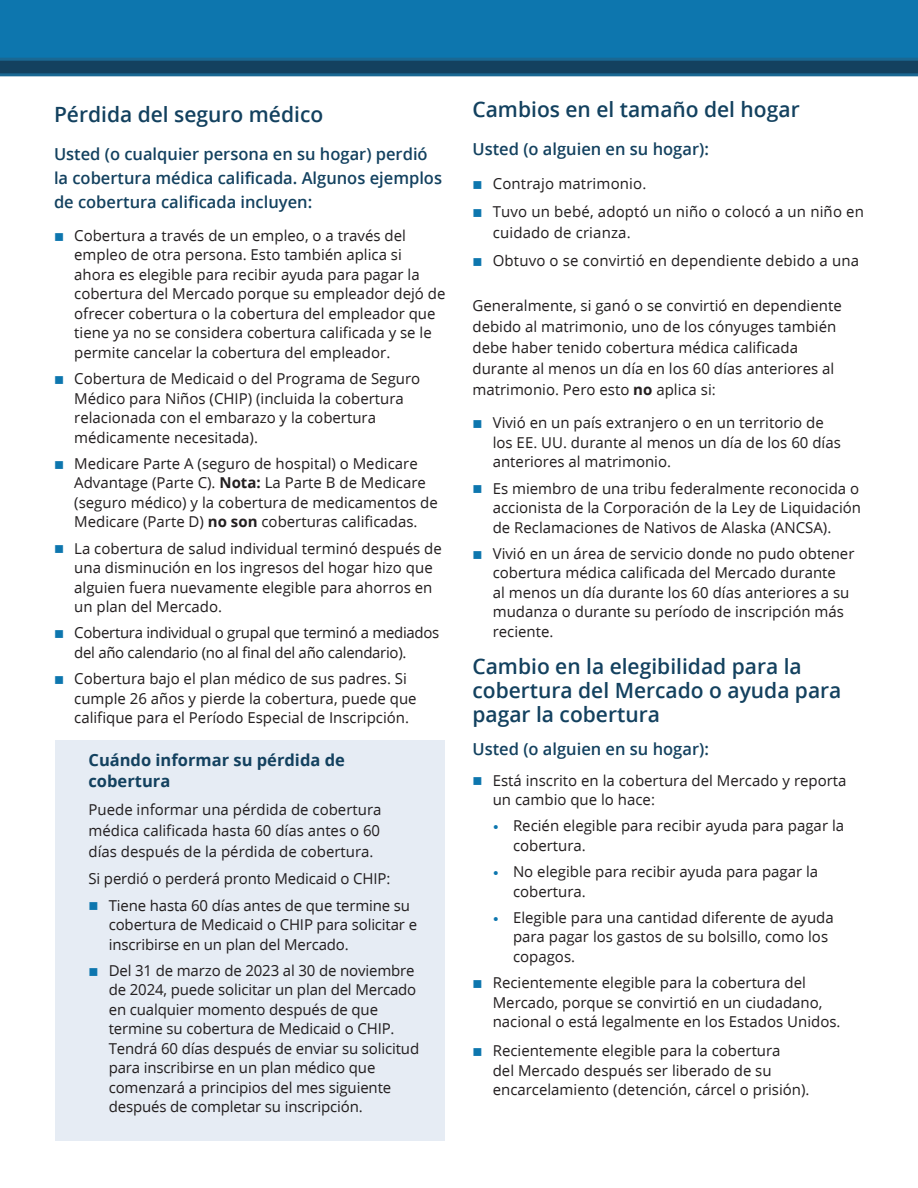
<style>
.page{position:relative;width:918px;height:1188px;background:#fff}
.page>*{position:absolute;margin:0;border:0;box-sizing:border-box;transform-origin:0 0}
.text_no_indent{font:600 21px/24px "Open Sans";color:#13415f}
.t1{font:600 16.5px/24px "Open Sans";color:#13415f}
.t2{font:700 16.5px/21px "Open Sans";color:#13415f}
.text_no_indent-2{font:15px/19.5px "Open Sans";color:#231f20}
.text_no_indent-3{font:15px/19.5px "Open Sans";letter-spacing:-.02em;color:#231f20}
.s1{color:#0d76ae}
.s2{font-weight:700}
</style>
<div class="page">
<div style="left:0;top:0;width:918px;height:70px;background:#0d76ae"></div>
<svg style="left:0;top:58px;width:918px;height:18px;background:#154c6e"></svg>
<div style="left:55px;top:740px;width:390px;height:401px;background:#e6ecf4"></div>
<p class="text_no_indent" style="left:54px;top:103px;width:271px">Pérdida del seguro médico</p>
<h4 class="t1" style="left:54px;top:142px;width:390px">Usted (o cualquier persona en su hogar) perdió la cobertura médica calificada. Algunos ejemplos de cobertura calificada incluyen:</h4>
<p class="text_no_indent-2" style="left:74px;top:226px;width:373px;text-indent:-20px"><span class="s1">■</span> Cobertura a través de un empleo, o a través del empleo de otra persona. Esto también aplica si ahora es elegible para recibir ayuda para pagar la cobertura del Mercado porque su empleador dejó de ofrecer cobertura o la cobertura del empleador que tiene ya no se considera cobertura calificada y se le permite cancelar la cobertura del empleador.</p>
<p class="text_no_indent-2" style="left:74px;top:369px;width:348px;text-indent:-20px"><span class="s1">■</span> Cobertura de Medicaid o del Programa de Seguro Médico para Niños (CHIP) (incluida la cobertura relacionada con el embarazo y la cobertura médicamente necesitada).</p>
<p class="text_no_indent-2" style="left:74px;top:454px;width:365px;text-indent:-20px"><span class="s1">■</span> Medicare Parte A (seguro de hospital) o Medicare Advantage (Parte C). <span class="s2">Nota:</span> La Parte B de Medicare (seguro médico) y la cobertura de medicamentos de Medicare (Parte D) <span class="s2">no son</span> coberturas calificadas.</p>
<p class="text_no_indent-2" style="left:74px;top:539px;width:369px;text-indent:-20px"><span class="s1">■</span> La cobertura de salud individual terminó después de una disminución en los ingresos del hogar hizo que alguien fuera nuevamente elegible para ahorros en un plan del Mercado.</p>
<p class="text_no_indent-3" style="left:74px;top:623px;width:367px;text-indent:-20px"><span class="s1">■</span> Cobertura individual o grupal que terminó a mediados del año calendario (no al final del año calendario).</p>
<p class="text_no_indent-2" style="left:74px;top:669px;width:344px;text-indent:-20px"><span class="s1">■</span> Cobertura bajo el plan médico de sus padres. Si cumple 26 años y pierde la cobertura, puede que califique para el Período Especial de Inscripción.</p>
<p class="t2" style="left:88px;top:750px;width:258px">Cuándo informar su pérdida de cobertura</p>
<p class="text_no_indent-2" style="left:88px;top:799px;width:294px;line-height:21px;text-align:justify">Puede informar una pérdida de cobertura médica calificada hasta 60 días antes o 60 días después de la pérdida de cobertura.</p>
<p class="text_no_indent-2" style="left:88px;top:869px;width:303px">Si perdió o perderá pronto Medicaid o CHIP:</p>
<p class="text_no_indent-2" style="left:109px;top:896px;width:310px;text-indent:-20px"><span class="s1">■</span> Tiene hasta 60 días antes de que termine su cobertura de Medicaid o CHIP para solicitar e inscribirse en un plan del Mercado.</p>
<p class="text_no_indent-2" style="left:109px;top:961px;width:312px;text-indent:-20px"><span class="s1">■</span> Del 31 de marzo de 2023 al 30 de noviembre de 2024, puede solicitar un plan del Mercado en cualquier momento después de que termine su cobertura de Medicaid o CHIP.<br>Tendrá 60 días después de enviar su solicitud para inscribirse en un plan médico que comenzará a principios del mes siguiente después de completar su inscripción.</p>
<h3 class="text_no_indent" style="left:472px;top:98px;width:329px">Cambios en el tamaño del hogar</h3>
<h4 class="t1" style="left:472px;top:137px;width:238px">Usted (o alguien en su hogar):</h4>
<p class="text_no_indent-2" style="left:472px;top:174px;width:175px"><span class="s1">■</span> Contrajo matrimonio.</p>
<p class="text_no_indent-2" style="left:493px;top:201px;width:373px;line-height:21px;text-indent:-20px"><span class="s1">■</span> Tuvo un bebé, adoptó un niño o colocó a un niño en cuidado de crianza.</p>
<p class="text_no_indent-2" style="left:472px;top:251px;width:388px"><span class="s1">■</span> Obtuvo o se convirtió en dependiente debido a una</p>
<p class="text_no_indent-2" style="left:472px;top:296px;width:371px;line-height:21px">Generalmente, si ganó o se convirtió en dependiente debido al matrimonio, uno de los cónyuges también debe haber tenido cobertura médica calificada durante al menos un día en los 60 días anteriores al matrimonio. Pero esto <span class="s2">no</span> aplica si:</p>
<p class="text_no_indent-2" style="left:493px;top:413px;width:350px;text-indent:-20px"><span class="s1">■</span> Vivió en un país extranjero o en un territorio de los EE. UU. durante al menos un día de los 60 días anteriores al matrimonio.</p>
<p class="text_no_indent-2" style="left:493px;top:479px;width:370px;text-indent:-20px"><span class="s1">■</span> Es miembro de una tribu federalmente reconocida o accionista de la Corporación de la Ley de Liquidación de Reclamaciones de Nativos de Alaska (ANCSA).</p>
<p class="text_no_indent-2" style="left:493px;top:544px;width:363px;text-indent:-20px"><span class="s1">■</span> Vivió en un área de servicio donde no pudo obtener cobertura médica calificada del Mercado durante<br>al menos un día durante los 60 días anteriores a su mudanza o durante su período de inscripción más reciente.</p>
<h3 class="text_no_indent" style="left:472px;top:655px;width:370px">Cambio en la elegibilidad para la cobertura del Mercado o ayuda para pagar la cobertura</h3>
<h4 class="t1" style="left:472px;top:738px;width:238px">Usted (o alguien en su hogar):</h4>
<p class="text_no_indent-2" style="left:493px;top:771px;width:355px;text-indent:-20px"><span class="s1">■</span> Está inscrito en la cobertura del Mercado y reporta un cambio que lo hace:</p>
<p class="text_no_indent-2" style="left:513px;top:816px;width:333px;text-indent:-20px"><span class="s1">•</span> Recién elegible para recibir ayuda para pagar la cobertura.</p>
<p class="text_no_indent-2" style="left:513px;top:862px;width:307px;text-indent:-20px"><span class="s1">•</span> No elegible para recibir ayuda para pagar la cobertura.</p>
<p class="text_no_indent-2" style="left:513px;top:908px;width:322px;text-indent:-20px"><span class="s1">•</span> Elegible para una cantidad diferente de ayuda para pagar los gastos de su bolsillo, como los copagos.</p>
<p class="text_no_indent-2" style="left:493px;top:973px;width:349px;text-indent:-20px"><span class="s1">■</span> Recientemente elegible para la cobertura del<br>Mercado, porque se convirtió en un ciudadano, nacional o está legalmente en los Estados Unidos.</p>
<p class="text_no_indent-2" style="left:493px;top:1041px;width:318px;text-indent:-20px"><span class="s1">■</span> Recientemente elegible para la cobertura<br>del Mercado después ser liberado de su encarcelamiento (detención, cárcel o prisión).</p>
</div>
